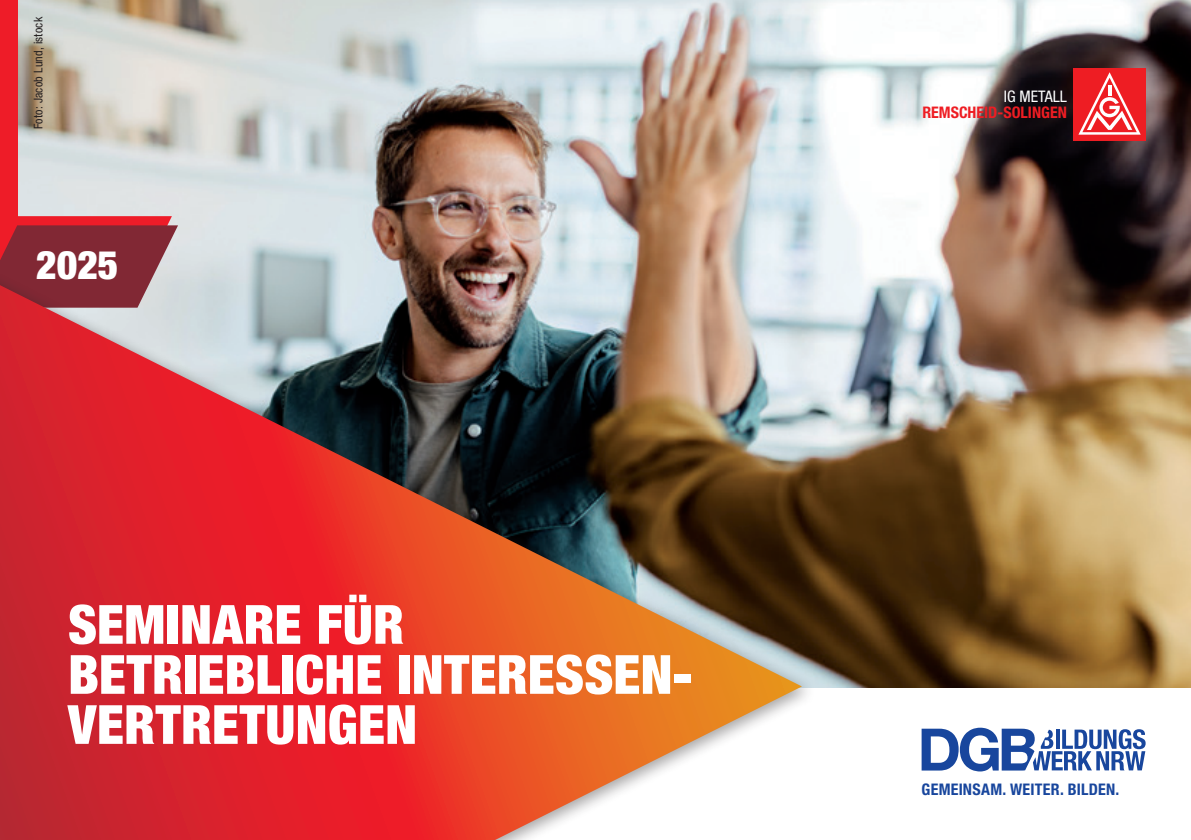
<style>
.page{position:relative;width:1191px;height:840px;background:#fff}
.page>*{position:absolute;margin:0;border:0;box-sizing:border-box;transform-origin:0 0}
.Headline{font:900 condensed 54px/50px "Helvetica Neue LT Pro";letter-spacing:.005em;color:#fff}
.t1{font:900 condensed 39.4px "Helvetica Neue LT Pro";color:#fff}
.t2{font:700 condensed 16px "Helvetica Neue LT Pro";letter-spacing:.015em;color:#18469d}
.t3{font:700 condensed 16px "Helvetica Neue LT Pro";color:#ee1d23}
.t4{font:condensed 16px "Helvetica Neue LT Pro";color:#fff}
.Bildnachweis_schwarz{font:condensed 12px "Helvetica Neue LT Pro";letter-spacing:.02em;color:#231f20}
</style>
<div class="page">
<svg style="left:921px;top:727px;width:224px;height:44px"></svg>
<img style="left:17px;top:0;width:1174px;height:687px">
<div style="left:0;top:0;width:17px;height:839px;background:#ee1c28"></div>
<svg style="left:5px;top:216px;width:173px;height:34px;background:#a32c38"></svg>
<div style="left:0;top:250px;width:817px;height:589px;background:#231f20;opacity:.4"></div>
<svg style="left:0;top:285px;width:802px;height:554px;background:#b75048"></svg>
<div style="left:1073px;top:68px;width:72px;height:72px;background:#ee1d23"></div>
<svg style="left:1078px;top:72px;width:62px;height:63px"></svg>
<p class="Bildnachweis_schwarz" style="left:31px;top:129px;width:114px;rotate:-90deg">Foto: Jacob Lund, istock</p>
<p class="t1" style="left:36px;top:240px;width:84px">2025</p>
<p class="Headline" style="left:68px;top:598px;width:626px">SEMINARE FÜR<br>BETRIEBLICHE INTERESSEN-<br>VERTRETUNGEN</p>
<p class="t4" style="left:1004px;top:87px;width:64px">IG METALL</p>
<p class="t3" style="left:922px;top:102px;width:146px">REMSCHEID-SOLINGEN</p>
<p class="t2" style="left:921px;top:778px;width:199px">GEMEINSAM. WEITER. BILDEN.</p>
</div>
